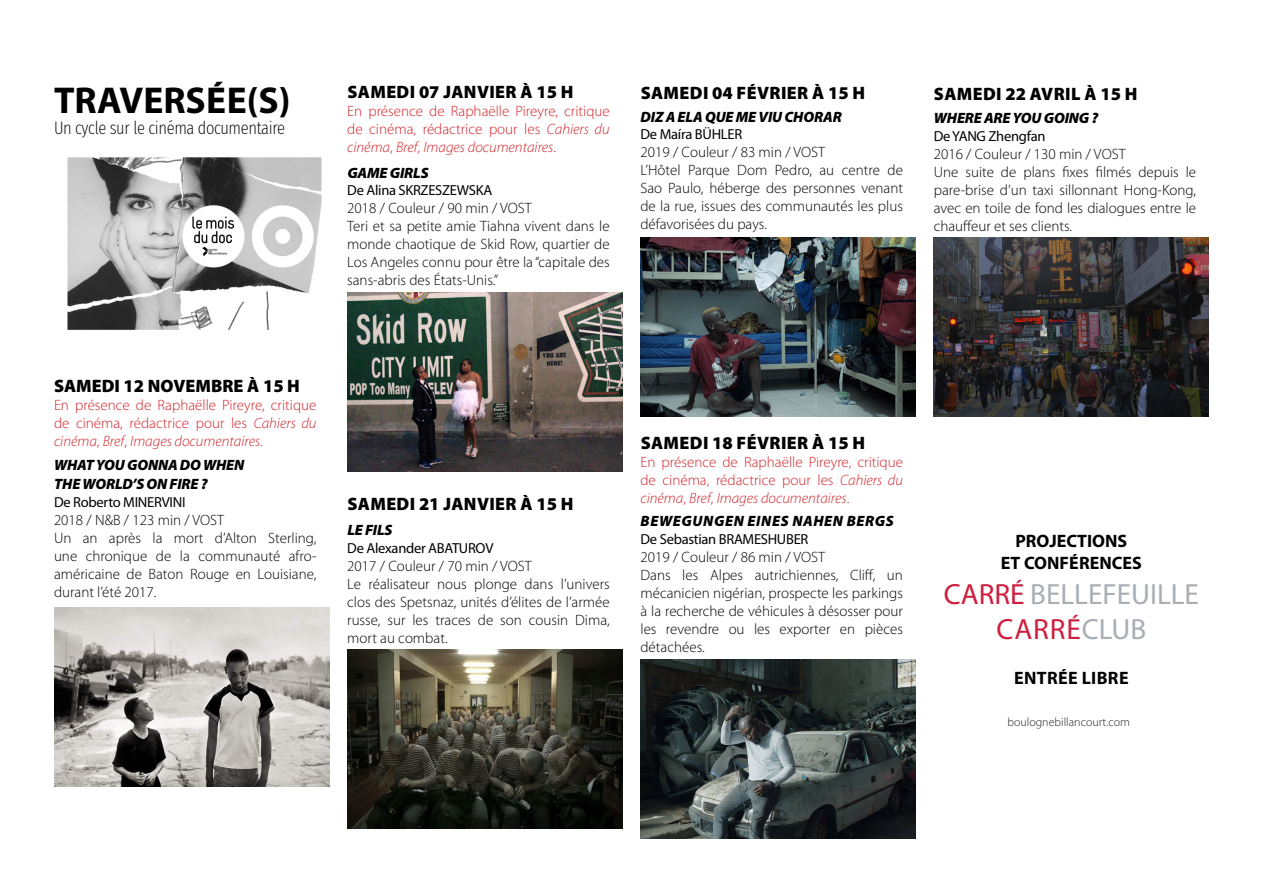
<style>
.page{position:relative;width:1263px;height:893px;background:#fff}
.page>*{position:absolute;margin:0;border:0;box-sizing:border-box;transform-origin:0 0}
.t1{font:700 37.5px "Myriad Pro";color:#000}
.t2{font:29.25px/35.1px "Myriad Pro";color:#a7aeb4;text-align:center}
.t3{font:900 18px "Myriad Pro";letter-spacing:.02em;color:#000}
.t4{font:200 extra-condensed 18px "Fira Sans";letter-spacing:-.02em;color:#000}
.t5{font:700 18px/21.6px "Myriad Pro";color:#000;text-align:center}
.t6{font:900 18px "Myriad Pro";color:#000}
.t7{font:700 18px "Myriad Pro";letter-spacing:.02em;color:#000}
.t8{font:300 15px/18px "Myriad Pro";color:#000}
.t9{font:300 15px/18px "Myriad Pro";color:#d1232a;text-align:justify}
.t10{font:italic 900 15px/19.8px "Myriad Pro";letter-spacing:-.01em;color:#000}
.t11{font:italic 900 15px "Myriad Pro";letter-spacing:.04em;color:#000}
.t12{font:14.55px "Myriad Pro";letter-spacing:-.02em;color:#000}
.t13{font:300 12px "Myriad Pro";color:#231f20}
.s1{font-style:italic}
.s2{color:#ce1e3d}
</style>
<div class="page">
<img style="left:67px;top:157px;width:255px;height:173px">
<img style="left:54px;top:608px;width:275px;height:179px">
<img style="left:347px;top:292px;width:275px;height:179px">
<img style="left:347px;top:649px;width:275px;height:179px">
<img style="left:640px;top:237px;width:275px;height:179px">
<img style="left:641px;top:660px;width:275px;height:179px">
<img style="left:934px;top:237px;width:275px;height:179px">
<h1 class="t1" style="left:54px;top:75px;width:238px">TRAVERSÉE(S)</h1>
<p class="t4" style="left:54px;top:115px;width:232px">Un cycle sur le cinéma documentaire</p>
<p class="t3" style="left:347px;top:80px;width:228px">SAMEDI 07 JANVIER À 15 H</p>
<p class="t9" style="left:347px;top:102px;width:264px">En présence de Raphaëlle Pireyre, critique de cinéma, rédactrice pour les <span class="s1">Cahiers du cinéma</span>, <span class="s1">Bref</span>, <span class="s1">Images documentaires</span>.</p>
<p class="t10" style="left:347px;top:162px;width:83px">GAME GIRLS</p>
<p class="t12" style="left:347px;top:181px;width:147px">De Alina SKRZESZEWSKA</p>
<p class="t8" style="left:347px;top:199px;width:264px">2018 / Couleur / 90 min / VOST<br>Teri et sa petite amie Tiahna vivent dans le monde chaotique de Skid Row, quartier de Los Angeles connu pour être la “capitale des sans-abris des États-Unis.”</p>
<p class="t3" style="left:641px;top:80px;width:226px">SAMEDI 04 FÉVRIER À 15 H</p>
<p class="t10" style="left:641px;top:106px;width:203px">DIZ A ELA QUE ME VIU CHORAR</p>
<p class="t12" style="left:640px;top:126px;width:103px">De Maíra BÜHLER</p>
<p class="t8" style="left:640px;top:143px;width:264px">2019 / Couleur / 83 min / VOST<br>L’Hôtel Parque Dom Pedro, au centre de Sao Paulo, héberge des personnes venant de la rue, issues des communautés les plus défavorisées du pays.</p>
<p class="t3" style="left:934px;top:82px;width:205px">SAMEDI 22 AVRIL À 15 H</p>
<p class="t10" style="left:934px;top:108px;width:166px">WHERE ARE YOU GOING ?</p>
<p class="t12" style="left:934px;top:127px;width:113px">De YANG Zhengfan</p>
<p class="t8" style="left:934px;top:144px;width:264px">2016 / Couleur / 130 min / VOST<br>Une suite de plans fixes filmés depuis le pare-brise d’un taxi sillonnant Hong-Kong, avec en toile de fond les dialogues entre le chauffeur et ses clients.</p>
<p class="t6" style="left:54px;top:374px;width:247px">SAMEDI 12 NOVEMBRE À 15 H</p>
<p class="t9" style="left:54px;top:396px;width:264px">En présence de Raphaëlle Pireyre, critique de cinéma, rédactrice pour les <span class="s1">Cahiers du cinéma</span>, <span class="s1">Bref</span>, <span class="s1">Images documentaires</span>.</p>
<p class="t10" style="left:54px;top:454px;width:192px">WHAT YOU GONNA DO WHEN<br>THE WORLD’S ON FIRE ?</p>
<p class="t12" style="left:54px;top:493px;width:133px">De Roberto MINERVINI</p>
<p class="t8" style="left:54px;top:511px;width:264px">2018 / N&amp;B / 123 min / VOST<br>Un an après la mort d’Alton Sterling, une chronique de la communauté afro&shy;américaine de Baton Rouge en Louisiane, durant l’été 2017.</p>
<p class="t3" style="left:347px;top:492px;width:228px">SAMEDI 21 JANVIER À 15 H</p>
<p class="t10" style="left:347px;top:520px;width:47px">LE FILS</p>
<p class="t12" style="left:347px;top:539px;width:148px">De Alexander ABATUROV</p>
<p class="t8" style="left:347px;top:557px;width:264px">2017 / Couleur / 70 min / VOST<br>Le réalisateur nous plonge dans l’univers clos des Spetsnaz, unités d’élites de l’armée russe, sur les traces de son cousin Dima, mort au combat.</p>
<p class="t3" style="left:641px;top:431px;width:226px">SAMEDI 18 FÉVRIER À 15 H</p>
<p class="t9" style="left:640px;top:453px;width:264px">En présence de Raphaëlle Pireyre, critique de cinéma, rédactrice pour les <span class="s1">Cahiers du cinéma</span>, <span class="s1">Bref</span>, <span class="s1">Images documentaires</span>.</p>
<p class="t11" style="left:641px;top:511px;width:255px">BEWEGUNGEN EINES NAHEN BERGS</p>
<p class="t12" style="left:640px;top:530px;width:169px">De Sebastian BRAMESHUBER</p>
<p class="t8" style="left:640px;top:547px;width:264px">2019 / Couleur / 86 min / VOST<br>Dans les Alpes autrichiennes, Cliff, un mécanicien nigérian, prospecte les parkings à la recherche de véhicules à désosser pour les revendre ou les exporter en pièces détachées.</p>
<p class="t5" style="left:1001px;top:529px;width:142px">PROJECTIONS<br>ET CONFÉRENCES</p>
<h2 class="t2" style="left:944px;top:576px;width:257px"><span class="s2">CARRÉ</span> BELLEFEUILLE<br><span class="s2">CARRÉ</span>CLUB</h2>
<p class="t7" style="left:1014px;top:666px;width:116px">ENTRÉE LIBRE</p>
<p class="t13" style="left:1007px;top:715px;width:124px">boulognebillancourt.com</p>
</div>
